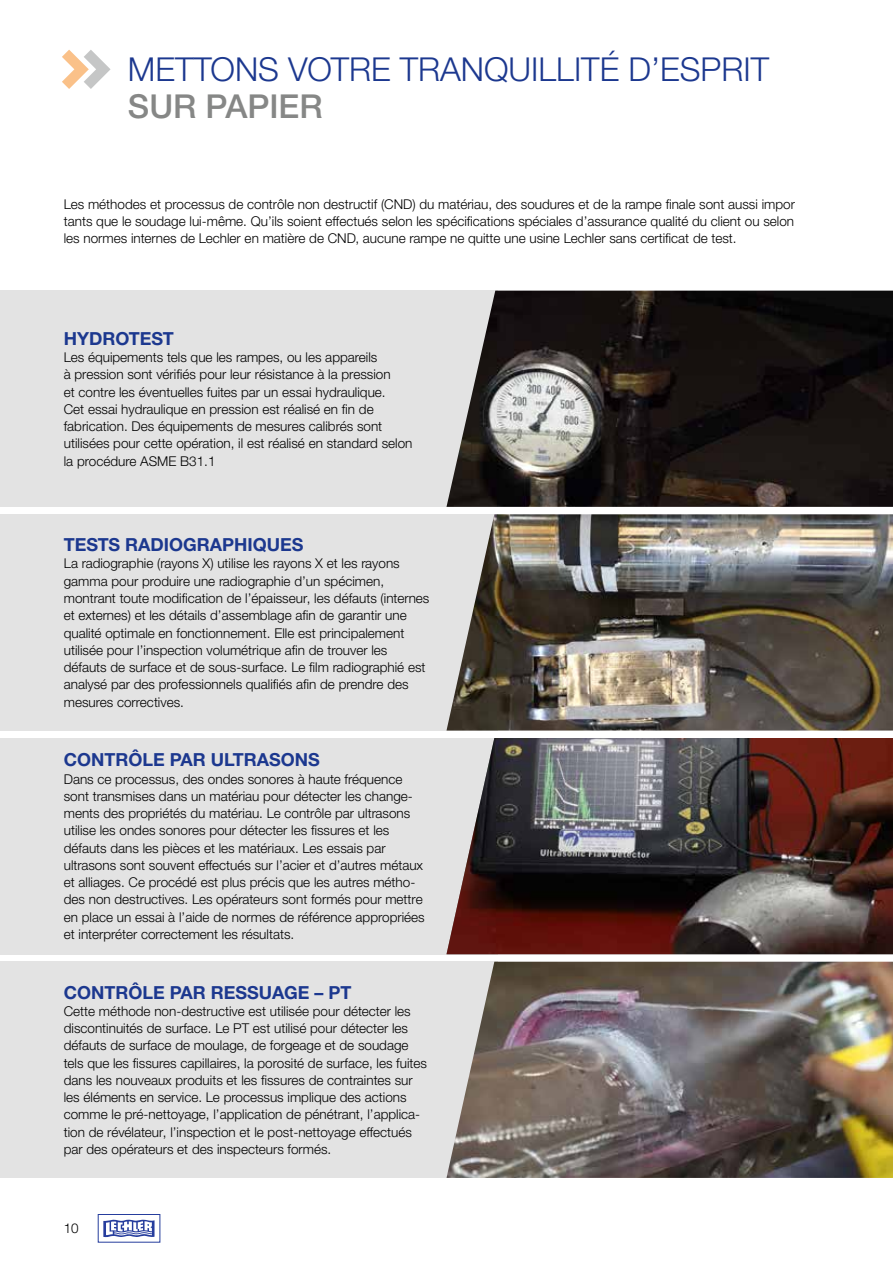
<style>
.page{position:relative;width:893px;height:1263px;background:#fff}
.page>*{position:absolute;margin:0;border:0;box-sizing:border-box;transform-origin:0 0}
.t1{font:300 33px "Helvetica Neue LTW1 G";color:#1c388f}
.t2{font:500 33px "Helvetica Neue LTW1 G";color:#868786}
.t3{font:700 18px "Helvetica Neue LTW1 G";color:#1c388f}
.t4{font:300 13.5px/17.2px "Helvetica Neue LTW1 G";color:#000}
</style>
<div class="page">
<div style="left:0;top:291px;width:497px;height:216px;background:#e3e3e3"></div>
<div style="left:0;top:514px;width:497px;height:216px;background:#e3e3e3"></div>
<div style="left:0;top:738px;width:497px;height:216px;background:#e3e3e3"></div>
<div style="left:0;top:962px;width:497px;height:216px;background:#e3e3e3"></div>
<img style="left:446px;top:291px;width:447px;height:216px">
<img style="left:446px;top:514px;width:447px;height:216px">
<img style="left:446px;top:738px;width:447px;height:216px">
<img style="left:446px;top:962px;width:447px;height:216px">
<svg style="left:62px;top:50px;width:49px;height:39px"></svg>
<div style="left:98px;top:1214px;width:62px;height:28px;border:1px solid #263d9d"></div>
<svg style="left:103px;top:1219px;width:52px;height:18px"></svg>
<h1 class="t1" style="left:128px;top:49px;width:642px">METTONS VOTRE TRANQUILLITÉ D’ESPRIT</h1>
<h1 class="t2" style="left:128px;top:87px;width:196px">SUR PAPIER</h1>
<p class="t4" style="left:64px;top:195px;width:733px;text-align:justify">Les méthodes et processus de contrôle non destructif (CND) du matériau, des soudures et de la rampe finale sont aussi impor tants que le soudage lui-même. Qu’ils soient effectués selon les spécifications spéciales d’assurance qualité du client ou selon les normes internes de Lechler en matière de CND, aucune rampe ne quitte une usine Lechler sans certificat de test.</p>
<h2 class="t3" style="left:64px;top:327px;width:111px">HYDROTEST</h2>
<p class="t4" style="left:64px;top:349px;width:350px">Les équipements tels que les rampes, ou les appareils<br>à pression sont vérifiés pour leur résistance à la pression<br>et contre les éventuelles fuites par un essai hydraulique.<br>Cet essai hydraulique en pression est réalisé en fin de fabrication. Des équipements de mesures calibrés sont utilisées pour cette opération, il est réalisé en standard selon la procédure ASME B31.1</p>
<h2 class="t3" style="left:64px;top:534px;width:241px">TESTS RADIOGRAPHIQUES</h2>
<p class="t4" style="left:64px;top:555px;width:367px">La radiographie (rayons X) utilise les rayons X et les rayons gamma pour produire une radiographie d’un spécimen, montrant toute modification de l’épaisseur, les défauts (internes et externes) et les détails d’assemblage afin de garantir une qualité optimale en fonctionnement. Elle est principalement utilisée pour l’inspection volumétrique afin de trouver les défauts de surface et de sous-surface. Le film radiographié est analysé par des professionnels qualifiés afin de prendre des mesures correctives.</p>
<h2 class="t3" style="left:64px;top:749px;width:257px">CONTRÔLE PAR ULTRASONS</h2>
<p class="t4" style="left:64px;top:770px;width:362px">Dans ce processus, des ondes sonores à haute fréquence sont transmises dans un matériau pour détecter les change&shy;ments des propriétés du matériau. Le contrôle par ultrasons utilise les ondes sonores pour détecter les fissures et les défauts dans les pièces et les matériaux. Les essais par ultrasons sont souvent effectués sur l’acier et d’autres métaux et alliages. Ce procédé est plus précis que les autres métho&shy;des non destructives. Les opérateurs sont formés pour mettre en place un essai à l’aide de normes de référence appropriées et interpréter correctement les résultats.</p>
<h2 class="t3" style="left:64px;top:981px;width:289px">CONTRÔLE PAR RESSUAGE – PT</h2>
<p class="t4" style="left:64px;top:1002px;width:365px">Cette méthode non-destructive est utilisée pour détecter les discontinuités de surface. Le PT est utilisé pour détecter les défauts de surface de moulage, de forgeage et de soudage tels que les fissures capillaires, la porosité de surface, les fuites dans les nouveaux produits et les fissures de contraintes sur les éléments en service. Le processus implique des actions comme le pré-nettoyage, l’application de pénétrant, l’applica&shy;tion de révélateur, l’inspection et le post-nettoyage effectués par des opérateurs et des inspecteurs formés.</p>
<p class="t4" style="left:64px;top:1219px;width:17px">10</p>
</div>
